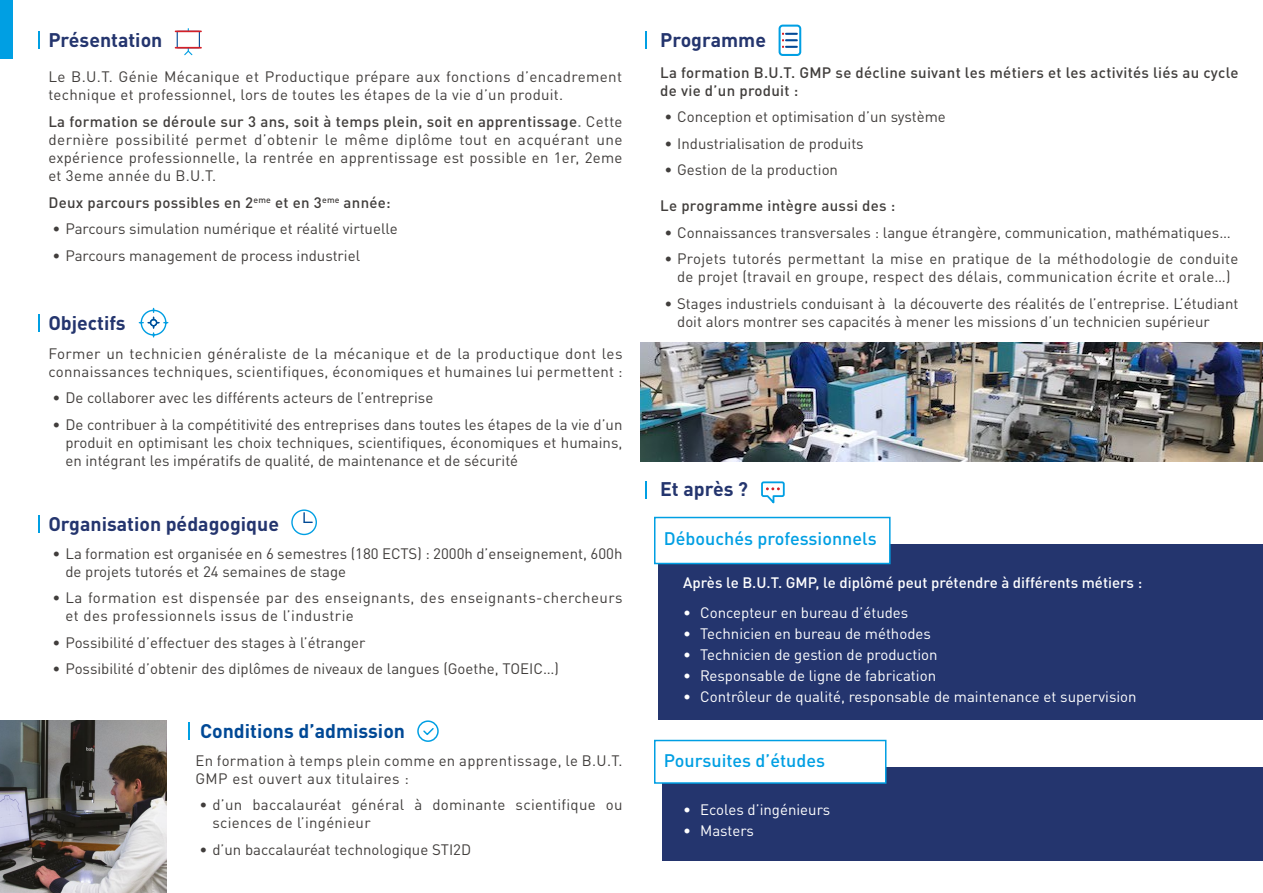
<style>
.page{position:relative;width:1263px;height:893px;background:#fff}
.page>*{position:absolute;margin:0;border:0;box-sizing:border-box;transform-origin:0 0}
.t1{font:700 19.5px "DIN Pro";color:#24356e}
.t2{font:700 19.5px "DIN Pro";color:#004996}
.t3{font:500 18px "DIN Pro";color:#009fe3}
.t4{font:15px/18px "DIN Pro";color:#413e3c;text-align:justify}
.t5{font:15px/18px "DIN Pro";letter-spacing:.02em;color:#413e3c}
.t6{font:15px "DIN Pro";color:#fff}
.t7{font:15px/18px "DIN Pro";letter-spacing:.03em;color:#413e3c}
.t8{font:500 15px/18px "DIN Pro";letter-spacing:.02em;color:#413e3c}
.t9{font:500 15px "DIN Pro";color:#fff}
.s1{font-weight:500}
.s2{font-weight:500;color:#707b7c}
</style>
<div class="page">
<img style="left:0;top:720px;width:166px;height:173px">
<div style="left:662px;top:767px;width:601px;height:94px;background:#24356e"></div>
<div style="left:654px;top:740px;width:232px;height:44px;background:#fff;border:2px solid #009fe3"></div>
<div style="left:658px;top:544px;width:605px;height:176px;background:#24356e"></div>
<div style="left:654px;top:517px;width:236px;height:47px;background:#fff;border:2px solid #009fe3"></div>
<div style="left:0;top:0;width:13px;height:58px;background:#009fe3"></div>
<svg style="left:38px;top:32px;width:1px;height:17px"></svg>
<svg style="left:645px;top:32px;width:1px;height:17px"></svg>
<svg style="left:645px;top:481px;width:1px;height:17px"></svg>
<svg style="left:38px;top:314px;width:1px;height:17px"></svg>
<svg style="left:38px;top:516px;width:1px;height:17px"></svg>
<svg style="left:188px;top:723px;width:2px;height:17px"></svg>
<svg style="left:139px;top:308px;width:29px;height:30px"></svg>
<svg style="left:417px;top:720px;width:22px;height:22px"></svg>
<svg style="left:761px;top:481px;width:24px;height:22px"></svg>
<div style="left:291px;top:509px;width:26px;height:26px;border:1px solid #009fe3;border-radius:50%"></div>
<svg style="left:303px;top:513px;width:9px;height:10px"></svg>
<svg style="left:176px;top:29px;width:25px;height:26px"></svg>
<div style="left:779px;top:25px;width:22px;height:31px;border:2px solid #009fe3;border-radius:3px"></div>
<svg style="left:782px;top:33px;width:15px;height:15px"></svg>
<img style="left:640px;top:343px;width:623px;height:118px">
<h1 class="t1" style="left:48px;top:23px;width:116px">Présentation</h1>
<p class="t5" style="left:48px;top:66px;width:575px">Le B.U.T. Génie Mécanique et Productique prépare aux fonctions d’encadrement technique et professionnel, lors de toutes les étapes de la vie d’un produit.</p>
<p class="t4" style="left:48px;top:111px;width:576px"><span class="s1">La formation se déroule sur 3 ans, soit à temps plein, soit en apprentissage</span><span class="s2">.</span> Cette dernière possibilité permet d’obtenir le même diplôme tout en acquérant une expérience professionnelle, la rentrée en apprentissage est possible en 1er, 2eme et 3eme année du B.U.T.</p>
<p class="t8" style="left:48px;top:192px;width:344px">Deux parcours possibles en 2<sup>eme</sup> et en 3<sup>eme</sup> année:</p>
<p class="t4" style="left:53px;top:218px;width:346px">• Parcours simulation numérique et réalité virtuelle</p>
<p class="t4" style="left:53px;top:245px;width:309px">• Parcours management de process industriel</p>
<h1 class="t1" style="left:48px;top:306px;width:79px">Objectifs</h1>
<p class="t5" style="left:48px;top:343px;width:576px">Former un technicien généraliste de la mécanique et de la productique dont les connaissances techniques, scientifiques, économiques et humaines lui permettent :</p>
<p class="t4" style="left:53px;top:387px;width:382px">• De collaborer avec les différents acteurs de l’entreprise</p>
<p class="t4" style="left:65px;top:414px;width:559px;text-indent:-13px">• De contribuer à la compétitivité des entreprises dans toutes les étapes de la vie d’un produit en optimisant les choix techniques, scientifiques, économiques et humains, en intégrant les impératifs de qualité, de maintenance et de sécurité</p>
<h1 class="t1" style="left:48px;top:507px;width:232px">Organisation pédagogique</h1>
<p class="t4" style="left:65px;top:543px;width:559px;text-indent:-13px">• La formation est organisée en 6 semestres (180 ECTS) : 2000h d’enseignement, 600h de projets tutorés et 24 semaines de stage</p>
<p class="t7" style="left:65px;top:587px;width:559px;text-indent:-13px">• La formation est dispensée par des enseignants, des enseignants-chercheurs et des professionnels issus de l’industrie</p>
<p class="t4" style="left:53px;top:632px;width:314px">• Possibilité d’effectuer des stages à l’étranger</p>
<p class="t4" style="left:53px;top:658px;width:508px">• Possibilité d’obtenir des diplômes de niveaux de langues (Goethe, TOEIC…)</p>
<h1 class="t2" style="left:200px;top:714px;width:207px">Conditions d’admission</h1>
<p class="t7" style="left:195px;top:750px;width:429px">En formation à temps plein comme en apprentissage, le B.U.T.<br>GMP est ouvert aux titulaires :</p>
<p class="t5" style="left:212px;top:794px;width:412px;text-indent:-13px">• d’un baccalauréat général à dominante scientifique ou sciences de l’ingénieur</p>
<p class="t4" style="left:200px;top:839px;width:273px">• d’un baccalauréat technologique STI2D</p>
<h1 class="t1" style="left:660px;top:23px;width:107px">Programme</h1>
<p class="t8" style="left:660px;top:62px;width:580px">La formation B.U.T. GMP se décline suivant les métiers et les activités liés au cycle de vie d’un produit :</p>
<p class="t4" style="left:664px;top:106px;width:283px">• Conception et optimisation d’un système</p>
<p class="t4" style="left:664px;top:133px;width:201px">• Industrialisation de produits</p>
<p class="t4" style="left:664px;top:159px;width:175px">• Gestion de la production</p>
<p class="t8" style="left:660px;top:195px;width:237px">Le programme intègre aussi des :</p>
<p class="t4" style="left:664px;top:222px;width:568px">• Connaissances transversales : langue étrangère, communication, mathématiques…</p>
<p class="t5" style="left:664px;top:248px;width:575px;text-align:center">• Projets tutorés permettant la mise en pratique de la méthodologie de conduite de projet (travail en groupe, respect des délais, communication écrite et orale…)</p>
<p class="t4" style="left:677px;top:293px;width:563px;text-indent:-13px">• Stages industriels conduisant à la découverte des réalités de l’entreprise. L’étudiant doit alors montrer ses capacités à mener les missions d’un technicien supérieur</p>
<h1 class="t1" style="left:660px;top:473px;width:89px">Et après ?</h1>
<p class="t3" style="left:664px;top:524px;width:214px">Débouchés professionnels</p>
<p class="t9" style="left:683px;top:571px;width:461px">Après le B.U.T. GMP, le diplômé peut prétendre à différents métiers :</p>
<p class="t6" style="left:683px;top:601px;width:227px">• Concepteur en bureau d’études</p>
<p class="t6" style="left:683px;top:622px;width:249px">• Technicien en bureau de méthodes</p>
<p class="t6" style="left:683px;top:643px;width:256px">• Technicien de gestion de production</p>
<p class="t6" style="left:683px;top:664px;width:254px">• Responsable de ligne de fabrication</p>
<p class="t6" style="left:683px;top:685px;width:455px">• Contrôleur de qualité, responsable de maintenance et supervision</p>
<p class="t3" style="left:664px;top:746px;width:163px">Poursuites d’études</p>
<p class="t6" style="left:683px;top:797px;width:149px">• Ecoles d’ingénieurs</p>
<p class="t6" style="left:683px;top:818px;width:72px">• Masters</p>
</div>
